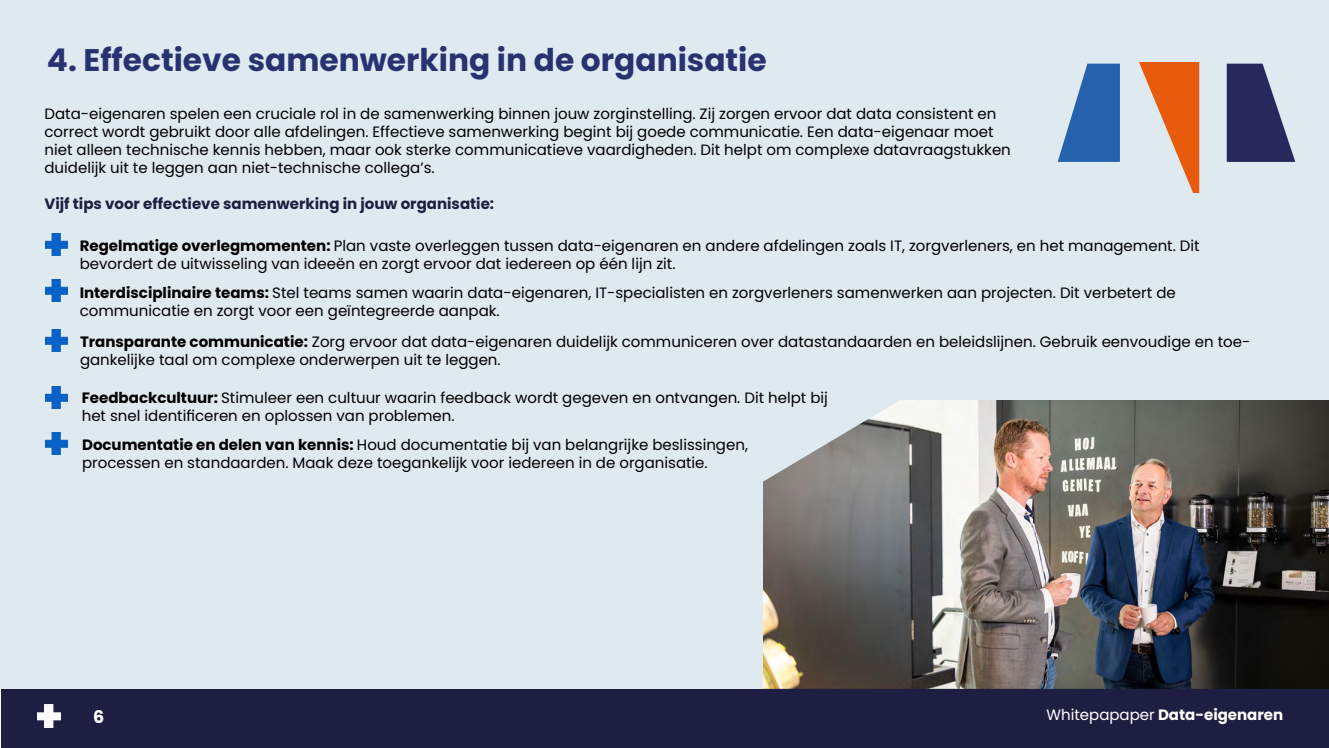
<style>
.page{position:relative;width:1329px;height:748px;background:#fff}
.page>*{position:absolute;margin:0;border:0;box-sizing:border-box;transform-origin:0 0}
.t1{font:700 31.25px "Poppins";color:#273371}
.t2{font:700 17.5px "Poppins";color:#fff}
.t3{font:15px/18px "Poppins";color:#000}
.t4{font:700 15px "Poppins";color:#1e1f41}
.t5{font:700 15px "Poppins";color:#fff}
.s1{font-weight:700}
.s2{font-weight:400}
</style>
<div class="page">
<div style="left:2px;top:1px;width:1327px;height:747px;background:#1e1e42"></div>
<div style="left:0;top:0;width:1329px;height:483px;background:#dfe9f0"></div>
<svg style="left:1139px;top:62px;width:60px;height:131px"></svg>
<svg style="left:1227px;top:64px;width:68px;height:98px"></svg>
<svg style="left:1058px;top:64px;width:62px;height:98px"></svg>
<img style="left:37px;top:704px;width:24px;height:24px">
<img style="left:762px;top:399px;width:567px;height:290px">
<div style="left:0;top:483px;width:762px;height:206px;background:#dfe9f0"></div>
<div style="left:552px;top:193px;width:777px;height:206px;background:#dfe9f0"></div>
<img style="left:45px;top:233px;width:22px;height:22px">
<img style="left:45px;top:279px;width:22px;height:23px">
<img style="left:45px;top:329px;width:23px;height:22px">
<img style="left:45px;top:386px;width:22px;height:22px">
<img style="left:45px;top:432px;width:23px;height:23px">
<h1 class="t1" style="left:47px;top:42px;width:721px">4. Effectieve samenwerking in de organisatie</h1>
<p class="t3" style="left:44px;top:105px;width:968px">Data-eigenaren spelen een cruciale rol in de samenwerking binnen jouw zorginstelling. Zij zorgen ervoor dat data consistent en correct wordt gebruikt door alle afdelingen. Effectieve samenwerking begint bij goede communicatie. Een data-eigenaar moet niet alleen technische kennis hebben, maar ook sterke communicatieve vaardigheden. Dit helpt om complexe datavraagstukken duidelijk uit te leggen aan niet-technische collega’s.</p>
<p class="t4" style="left:44px;top:195px;width:451px">Vijf tips voor effectieve samenwerking in jouw organisatie:</p>
<p class="t3" style="left:80px;top:237px;width:1121px"><span class="s1">Regelmatige overlegmomenten:</span> Plan vaste overleggen tussen data-eigenaren en andere afdelingen zoals IT, zorgverleners, en het management. Dit bevordert de uitwisseling van ideeën en zorgt ervoor dat iedereen op één lijn zit.</p>
<p class="t3" style="left:80px;top:283px;width:1097px"><span class="s1">Interdisciplinaire teams:</span> Stel teams samen waarin data-eigenaren, IT-specialisten en zorgverleners samenwerken aan projecten. Dit verbetert de communicatie en zorgt voor een geïntegreerde aanpak.</p>
<p class="t3" style="left:80px;top:333px;width:1172px"><span class="s1">Transparante communicatie:</span> Zorg ervoor dat data-eigenaren duidelijk communiceren over datastandaarden en beleidslijnen. Gebruik eenvoudige en toe&shy;gankelijke taal om complexe onderwerpen uit te leggen.</p>
<p class="t3" style="left:82px;top:389px;width:748px"><span class="s1">Feedbackcultuur:</span> Stimuleer een cultuur waarin feedback wordt gegeven en ontvangen. Dit helpt bij het snel identificeren en oplossen van problemen.</p>
<p class="t3" style="left:82px;top:435px;width:667px"><span class="s1">Documentatie en delen van kennis:</span> Houd documentatie bij van belangrijke beslissingen, processen en standaarden. Maak deze toegankelijk voor iedereen in de organisatie.</p>
<p class="t2" style="left:93px;top:706px;width:13px">6</p>
<p class="t5" style="left:1046px;top:706px;width:238px"><span class="s2">Whitepapaper</span> Data-eigenaren</p>
</div>
